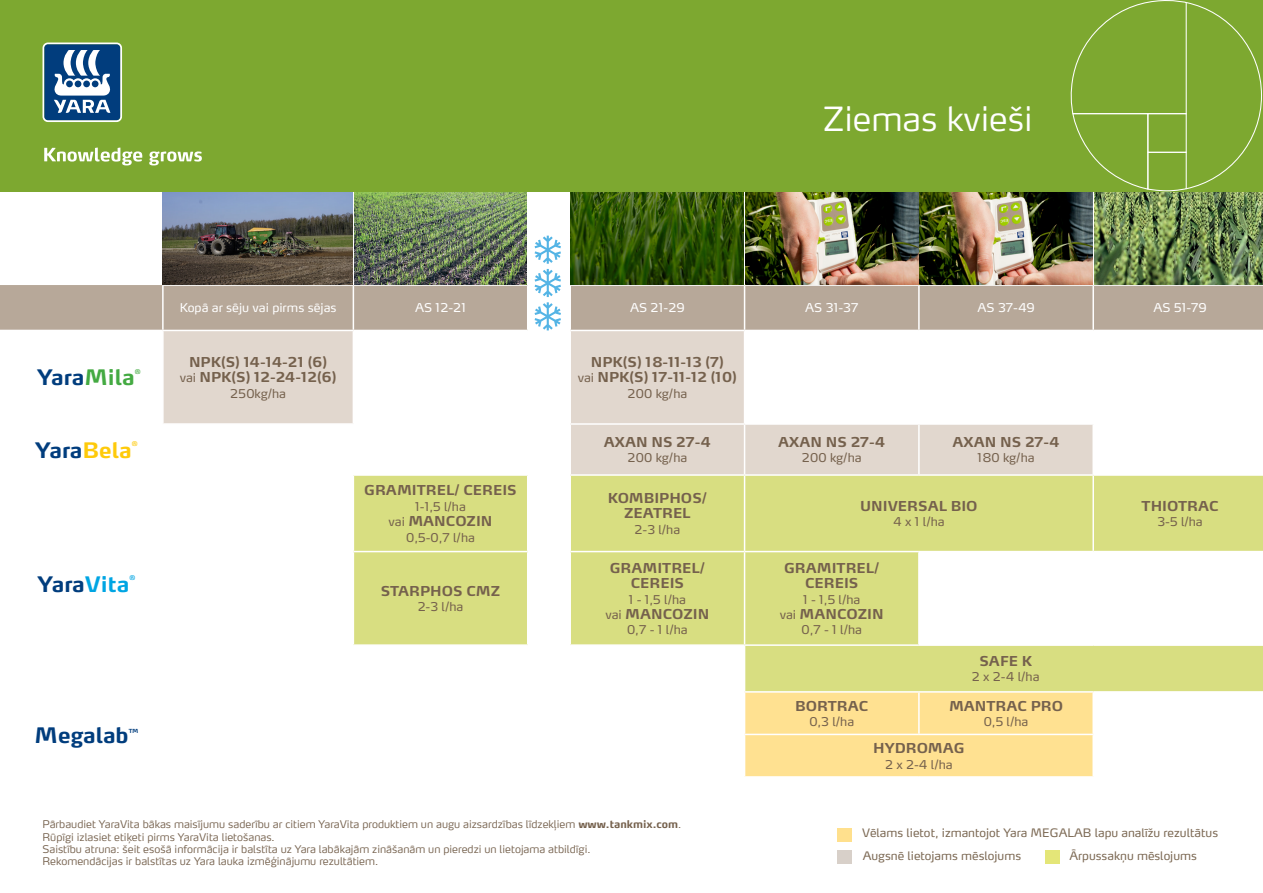
<style>
.page{position:relative;width:1263px;height:893px;background:#fff}
.page>*{position:absolute;margin:0;border:0;box-sizing:border-box;transform-origin:0 0}
.Table_Title{font:300 33px "Max Pro";color:#fff}
.YaraProduct_title{font:700 21.15px "Max Pro";color:#013d7d}
.Product_Title{font:700 13.5px/15px "Max Pro";color:#75614d;text-align:center}
.Product_Dosage{font:12px "Max Pro";color:#75614d}
.Product_Dosage-2{font:12px "Max Pro";color:#fff}
.t1{font:11.55px "Max Pro";color:#7c6954}
.t2{font:300 10.5px/12.5px "Max Pro";color:#75614d}
.YaraProduct_title-2{font:700 6.3px "Max Pro";color:#44aa42}
.YaraProduct_title-3{font:700 6.3px "Max Pro";color:#feca0a}
.YaraProduct_title-4{font:700 6.3px "Max Pro";color:#00a5e3}
.s1{color:#44aa42}
.s2{font-weight:400;font-size:12px}
.s3{color:#feca0a}
.s4{color:#00a5e3}
.s5{font-weight:700}
</style>
<div class="page">
<div style="left:838px;top:850px;width:14px;height:13px;background:#d8d0c9"></div>
<div style="left:1045px;top:850px;width:14px;height:13px;background:#e4e678"></div>
<div style="left:0;top:285px;width:1263px;height:45px;background:#b7a899"></div>
<svg style="left:164px;top:331px;width:928px;height:143px"></svg>
<svg style="left:354px;top:476px;width:909px;height:215px;fill:#d8de81"></svg>
<div style="left:745px;top:693px;width:347px;height:83px;background:#ffe191"></div>
<hr style="left:162px;top:284px;width:191px;height:2px;background:#fff">
<hr style="left:162px;top:286px;width:2px;height:44px;background:#fff">
<hr style="left:353px;top:284px;width:175px;height:2px;background:#fff">
<hr style="left:353px;top:286px;width:1px;height:44px;background:#fff">
<hr style="left:528px;top:284px;width:42px;height:2px;background:#fff">
<hr style="left:527px;top:286px;width:1px;height:44px;background:#fff">
<hr style="left:570px;top:284px;width:174px;height:2px;background:#fff">
<hr style="left:569px;top:286px;width:2px;height:44px;background:#fff">
<hr style="left:744px;top:284px;width:175px;height:2px;background:#fff">
<hr style="left:744px;top:286px;width:1px;height:44px;background:#fff">
<hr style="left:919px;top:284px;width:174px;height:2px;background:#fff">
<hr style="left:918px;top:286px;width:2px;height:44px;background:#fff">
<hr style="left:1093px;top:284px;width:170px;height:2px;background:#fff">
<hr style="left:1092px;top:286px;width:2px;height:44px;background:#fff">
<hr style="left:353px;top:331px;width:1px;height:92px;background:#fff">
<hr style="left:527px;top:331px;width:1px;height:92px;background:#fff">
<hr style="left:569px;top:331px;width:2px;height:92px;background:#fff">
<hr style="left:744px;top:331px;width:1px;height:92px;background:#fff">
<hr style="left:918px;top:331px;width:2px;height:92px;background:#fff">
<hr style="left:163px;top:423px;width:190px;height:2px;background:#fff">
<hr style="left:353px;top:423px;width:175px;height:2px;background:#fff">
<hr style="left:353px;top:425px;width:1px;height:49px;background:#fff">
<hr style="left:528px;top:423px;width:42px;height:2px;background:#fff">
<hr style="left:527px;top:425px;width:1px;height:49px;background:#fff">
<hr style="left:570px;top:423px;width:174px;height:2px;background:#fff">
<hr style="left:569px;top:425px;width:2px;height:49px;background:#fff">
<hr style="left:744px;top:423px;width:175px;height:2px;background:#fff">
<hr style="left:744px;top:425px;width:1px;height:49px;background:#fff">
<hr style="left:919px;top:423px;width:174px;height:2px;background:#fff">
<hr style="left:918px;top:425px;width:2px;height:49px;background:#fff">
<hr style="left:527px;top:476px;width:1px;height:75px;background:#fff">
<hr style="left:569px;top:476px;width:2px;height:75px;background:#fff">
<hr style="left:527px;top:552px;width:1px;height:92px;background:#fff">
<hr style="left:569px;top:552px;width:2px;height:92px;background:#fff">
<hr style="left:744px;top:476px;width:1px;height:75px;background:#fff">
<hr style="left:1092px;top:476px;width:2px;height:75px;background:#fff">
<hr style="left:744px;top:552px;width:1px;height:92px;background:#fff">
<hr style="left:918px;top:552px;width:2px;height:92px;background:#fff">
<hr style="left:353px;top:551px;width:175px;height:1px;background:#fff">
<hr style="left:528px;top:551px;width:42px;height:1px;background:#fff">
<hr style="left:570px;top:551px;width:174px;height:1px;background:#fff">
<hr style="left:744px;top:551px;width:175px;height:1px;background:#fff">
<hr style="left:919px;top:551px;width:174px;height:1px;background:#fff">
<hr style="left:528px;top:644px;width:42px;height:2px;background:#fff">
<hr style="left:744px;top:644px;width:175px;height:2px;background:#fff">
<hr style="left:919px;top:644px;width:174px;height:2px;background:#fff">
<hr style="left:918px;top:693px;width:2px;height:41px;background:#fff">
<hr style="left:744px;top:734px;width:175px;height:1px;background:#fff">
<hr style="left:1092px;top:552px;width:2px;height:92px;background:#fff">
<hr style="left:1093px;top:551px;width:170px;height:1px;background:#fff">
<hr style="left:1093px;top:644px;width:170px;height:2px;background:#fff">
<hr style="left:570px;top:644px;width:174px;height:2px;background:#fff">
<hr style="left:569px;top:646px;width:2px;height:45px;background:#fff">
<hr style="left:744px;top:646px;width:1px;height:45px;background:#fff">
<hr style="left:919px;top:734px;width:174px;height:1px;background:#fff">
<hr style="left:353px;top:644px;width:175px;height:2px;background:#fff">
<hr style="left:527px;top:646px;width:1px;height:45px;background:#fff">
<img style="left:163px;top:191px;width:364px;height:93px">
<img style="left:571px;top:191px;width:347px;height:93px">
<img style="left:920px;top:191px;width:172px;height:93px">
<img style="left:1094px;top:191px;width:169px;height:93px">
<svg style="left:534px;top:236px;width:27px;height:94px"></svg>
<div style="left:838px;top:828px;width:14px;height:14px;background:#ffe08d"></div>
<div style="left:0;top:0;width:1263px;height:191px;background:#7da830"></div>
<svg style="left:44px;top:148px;width:158px;height:17px"></svg>
<svg style="left:43px;top:43px;width:79px;height:79px;background:#577fa7"></svg>
<svg style="left:1061px;top:0;width:201px;height:192px"></svg>
<p class="Table_Title" style="left:823px;top:91px;width:211px">Ziemas kvieši</p>
<p class="YaraProduct_title" style="left:37px;top:359px;width:99px">Yara<span class="s1">Mila</span></p>
<p class="YaraProduct_title-2" style="left:135px;top:366px;width:7px">®</p>
<p class="Product_Dosage-2" style="left:180px;top:298px;width:158px">Kopā ar sēju vai pirms sējas</p>
<p class="Product_Dosage-2" style="left:415px;top:298px;width:53px">AS 12-21</p>
<p class="Product_Dosage-2" style="left:630px;top:298px;width:56px">AS 21-29</p>
<p class="Product_Dosage-2" style="left:805px;top:298px;width:55px">AS 31-37</p>
<p class="Product_Dosage-2" style="left:977px;top:298px;width:59px">AS 37-49</p>
<p class="Product_Dosage-2" style="left:1153px;top:298px;width:55px">AS 51-79</p>
<p class="Product_Title" style="left:189px;top:353px;width:140px">NPK(S) 14-14-21 (6)</p>
<p class="Product_Title" style="left:180px;top:368px;width:158px"><span class="s2">vai</span> NPK(S) 12-24-12(6)</p>
<p class="Product_Dosage" style="left:230px;top:383px;width:57px">250kg/ha</p>
<p class="Product_Title" style="left:578px;top:353px;width:161px">NPK(S) 18-11-13 (7)<br><span class="s2">vai</span> NPK(S) 17-11-12 (10)</p>
<p class="Product_Dosage" style="left:627px;top:383px;width:61px">200 kg/ha</p>
<p class="YaraProduct_title" style="left:35px;top:431px;width:98px">Yara<span class="s3">Bela</span></p>
<p class="YaraProduct_title-3" style="left:132px;top:439px;width:7px">®</p>
<p class="Product_Title" style="left:604px;top:433px;width:109px">AXAN NS 27-4</p>
<p class="Product_Dosage" style="left:627px;top:448px;width:61px">200 kg/ha</p>
<p class="YaraProduct_title" style="left:38px;top:565px;width:93px">Yara<span class="s4">Vita</span></p>
<p class="YaraProduct_title-4" style="left:129px;top:572px;width:7px">®</p>
<p class="YaraProduct_title" style="left:35px;top:716px;width:105px">Megalab<sup>™</sup></p>
<p class="Product_Title" style="left:364px;top:481px;width:154px">GRAMITREL/ CEREIS</p>
<p class="Product_Dosage" style="left:415px;top:496px;width:52px">1-1,5 l/ha</p>
<p class="Product_Title" style="left:389px;top:512px;width:105px"><span class="s2">vai</span> MANCOZIN</p>
<p class="Product_Dosage" style="left:406px;top:527px;width:70px">0,5-0,7 l/ha</p>
<p class="Product_Title" style="left:381px;top:582px;width:121px">STARPHOS CMZ</p>
<p class="Product_Dosage" style="left:418px;top:597px;width:47px">2-3 l/ha</p>
<p class="Product_Title" style="left:608px;top:489px;width:101px">KOMBIPHOS/<br>ZEATREL</p>
<p class="Product_Dosage" style="left:635px;top:519px;width:47px">2-3 l/ha</p>
<p class="Product_Title" style="left:610px;top:559px;width:97px">GRAMITREL/</p>
<p class="Product_Title" style="left:631px;top:574px;width:55px">CEREIS</p>
<p class="Product_Dosage" style="left:629px;top:589px;width:59px">1 - 1,5 l/ha</p>
<p class="Product_Title" style="left:605px;top:604px;width:105px"><span class="s2">vai</span> MANCOZIN</p>
<p class="Product_Dosage" style="left:627px;top:620px;width:62px">0,7 - 1 l/ha</p>
<p class="t2" style="left:43px;top:817px;width:640px">Pārbaudiet YaraVita bākas maisījumu saderību ar citiem YaraVita produktiem un augu aizsardzības līdzekļiem <span class="s5">www.tankmix.com</span>.<br>Rūpīgi izlasiet etiķeti pirms YaraVita lietošanas.<br>Saistību atruna: šeit esošā informācija ir balstīta uz Yara labākajām zināšanām un pieredzi un lietojama atbildīgi.<br>Rekomendācijas ir balstītas uz Yara lauka izmēģinājumu rezultātiem.</p>
<p class="Product_Title" style="left:778px;top:433px;width:109px">AXAN NS 27-4</p>
<p class="Product_Dosage" style="left:802px;top:448px;width:61px">200 kg/ha</p>
<p class="Product_Title" style="left:952px;top:433px;width:109px">AXAN NS 27-4</p>
<p class="Product_Dosage" style="left:977px;top:448px;width:58px">180 kg/ha</p>
<p class="Product_Title" style="left:860px;top:496px;width:119px">UNIVERSAL BIO</p>
<p class="Product_Dosage" style="left:893px;top:512px;width:53px">4 x 1 l/ha</p>
<p class="Product_Title" style="left:784px;top:559px;width:97px">GRAMITREL/</p>
<p class="Product_Title" style="left:805px;top:574px;width:55px">CEREIS</p>
<p class="Product_Dosage" style="left:803px;top:589px;width:59px">1 - 1,5 l/ha</p>
<p class="Product_Title" style="left:780px;top:604px;width:105px"><span class="s2">vai</span> MANCOZIN</p>
<p class="Product_Dosage" style="left:801px;top:620px;width:62px">0,7 - 1 l/ha</p>
<p class="Product_Title" style="left:979px;top:652px;width:54px">SAFE K</p>
<p class="Product_Dosage" style="left:972px;top:667px;width:69px">2 x 2-4 l/ha</p>
<p class="Product_Title" style="left:795px;top:696px;width:75px">BORTRAC</p>
<p class="Product_Dosage" style="left:809px;top:712px;width:46px">0,3 l/ha</p>
<p class="Product_Title" style="left:949px;top:696px;width:116px">MANTRAC PRO</p>
<p class="Product_Dosage" style="left:984px;top:712px;width:46px">0,5 l/ha</p>
<p class="Product_Title" style="left:873px;top:739px;width:93px">HYDROMAG</p>
<p class="Product_Dosage" style="left:885px;top:754px;width:69px">2 x 2-4 l/ha</p>
<p class="Product_Title" style="left:1141px;top:496px;width:78px">THIOTRAC</p>
<p class="Product_Dosage" style="left:1157px;top:512px;width:47px">3-5 l/ha</p>
<p class="t1" style="left:862px;top:823px;width:357px">Vēlams lietot, izmantojot Yara MEGALAB lapu analīžu rezultātus</p>
<p class="t1" style="left:863px;top:846px;width:160px">Augsnē lietojams mēslojums</p>
<p class="t1" style="left:1069px;top:846px;width:129px">Ārpussakņu mēslojums</p>
</div>
